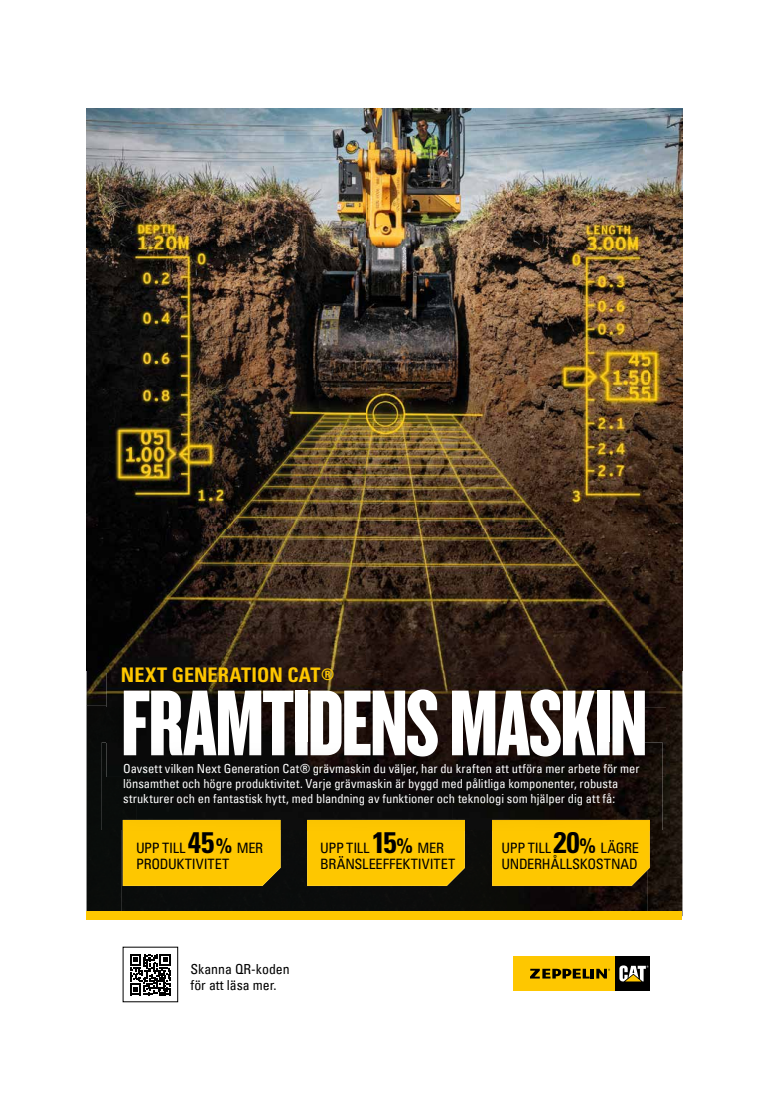
<style>
.page{position:relative;width:769px;height:1112px;background:#fff}
.page>*{position:absolute;margin:0;border:0;box-sizing:border-box;transform-origin:0 0}
.t1{font:97px "Knockout 68 Full Featherwt";letter-spacing:-.02em;color:#fff}
.t2{font:20.1px "Univers LT 67 Bd Cn";letter-spacing:.005em;color:#fec700}
.t3{font:condensed 14.3px/15.2px "Univers LT";letter-spacing:-.01em;color:#000}
.t4{font:condensed 13.8px/16.6px "Univers LT";color:#000}
.t5{font:condensed 12.5px/15px "Univers LT";color:#fff}
.s1{font-size:15.8px}
.s2{font-family:"Univers LT 67 Bd Cn";font-stretch:normal;font-size:29.7px}
.s3{font-family:"Univers LT 67 Bd Cn";font-stretch:normal;font-size:21.1px}
</style>
<div class="page">
<img style="left:86px;top:108px;width:561px;height:597px">
<img style="left:647px;top:108px;width:35px;height:803px">
<div style="left:86px;top:705px;width:35px;height:206px;background:#090c0a"></div>
<img style="left:121px;top:829px;width:35px;height:82px">
<div style="left:262px;top:829px;width:69px;height:82px;background:#0b0c0c"></div>
<div style="left:437px;top:829px;width:70px;height:82px;background:#0c0c0a"></div>
<img style="left:612px;top:885px;width:35px;height:26px">
<div style="left:156px;top:885px;width:106px;height:26px;background:#0a0c0c"></div>
<div style="left:331px;top:885px;width:106px;height:26px;background:#0c0c0c"></div>
<img style="left:507px;top:885px;width:105px;height:26px">
<div style="left:512px;top:956px;width:103px;height:34px;background:#fec700"></div>
<div style="left:615px;top:956px;width:34px;height:34px;background:#000"></div>
<svg style="left:619px;top:965px;width:29px;height:16px"></svg>
<svg style="left:530px;top:968px;width:79px;height:10px"></svg>
<img style="left:107px;top:672px;width:558px;height:35px">
<img style="left:107px;top:707px;width:17px;height:35px">
<img style="left:644px;top:707px;width:21px;height:69px">
<img style="left:124px;top:689px;width:520px;height:53px">
<svg style="left:130px;top:954px;width:41px;height:40px"></svg>
<div style="left:86px;top:911px;width:596px;height:8px;background:#fec700"></div>
<div style="left:491px;top:829px;width:158px;height:56px;background:#fec700"></div>
<div style="left:307px;top:829px;width:157px;height:56px;background:#fec700"></div>
<div style="left:123px;top:829px;width:157px;height:56px;background:#fec700"></div>
<div style="left:102px;top:742px;width:35px;height:87px;background:#090c0b"></div>
<img style="left:137px;top:776px;width:525px;height:53px">
<img style="left:107px;top:742px;width:555px;height:34px">
<img style="left:124px;top:742px;width:520px;height:14px">
<img style="left:491px;top:819px;width:158px;height:10px">
<img style="left:307px;top:819px;width:157px;height:10px">
<img style="left:123px;top:819px;width:157px;height:10px">
<h2 class="t2" style="left:121px;top:662px;width:214px">NEXT GENERATION CAT<span class="s1">®</span></h2>
<h1 class="t1" style="left:121px;top:664px;width:528px">FRAMTIDENS MASKIN</h1>
<p class="t5" style="left:123px;top:760px;width:517px">Oavsett vilken Next Generation Cat® grävmaskin du väljer, har du kraften att utföra mer arbete för mer lönsamthet och högre produktivitet. Varje grävmaskin är byggd med pålitliga komponenter, robusta strukturer och en fantastisk hytt, med blandning av funktioner och teknologi som hjälper dig att få:</p>
<p class="t3" style="left:136px;top:840px;width:129px">UPP TILL <span class="s2">45</span><span class="s3">%</span> MER<br>PRODUKTIVITET</p>
<p class="t3" style="left:320px;top:840px;width:137px">UPP TILL <span class="s2">15</span><span class="s3">%</span> MER<br>BRÄNSLEEFFEKTIVITET</p>
<p class="t4" style="left:190px;top:960px;width:101px">Skanna QR-koden för att läsa mer.</p>
<p class="t3" style="left:501px;top:840px;width:139px">UPP TILL <span class="s2">20</span><span class="s3">%</span> LÄGRE<br>UNDERHÅLLSKOSTNAD</p>
</div>
